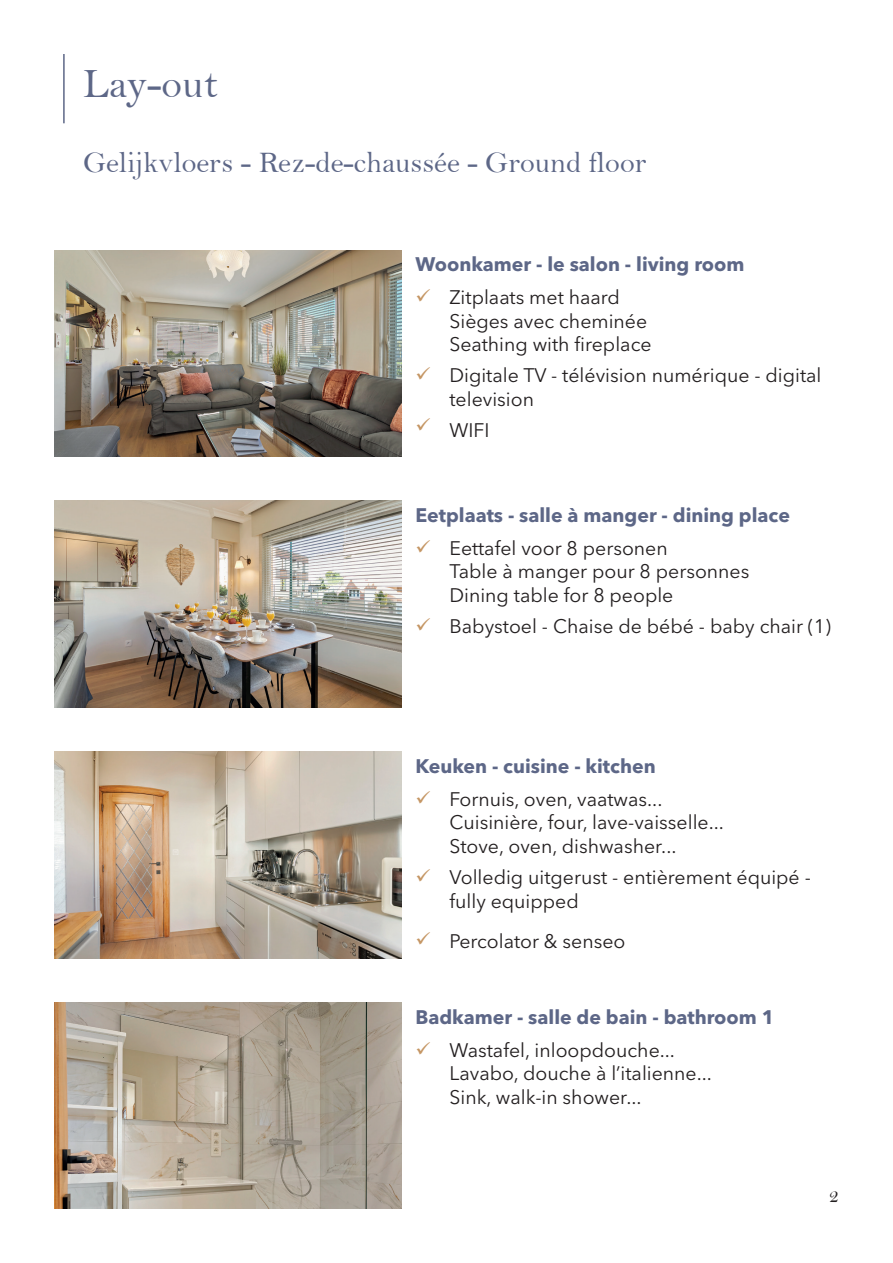
<style>
.page{position:relative;width:893px;height:1263px;background:#fff}
.page>*{position:absolute;margin:0;border:0;box-sizing:border-box;transform-origin:0 0}
.t1{font:42px "Bell";color:#5d6787}
.t2{font:30px "Bell";color:#5d6787}
.t3{font:19.5px/23.4px "Avenir Next LT Pro";color:#231f20}
.t4{font:700 19.5px "Avenir Next LT Pro";color:#5d6787}
.t5{font:19.5px "Bell";color:#231f20}
</style>
<div class="page">
<hr style="left:63px;top:54px;width:2px;height:69px;background:#5d6787">
<img style="left:54px;top:250px;width:348px;height:206px">
<img style="left:54px;top:501px;width:348px;height:206px">
<img style="left:54px;top:752px;width:348px;height:206px">
<img style="left:54px;top:1003px;width:348px;height:206px">
<h1 class="t1" style="left:83px;top:59px;width:136px">Lay-out</h1>
<h2 class="t2" style="left:83px;top:144px;width:565px">Gelijkvloers - Rez-de-chaussée - Ground floor</h2>
<p class="t4" style="left:415px;top:252px;width:330px">Woonkamer - le salon - living room</p>
<p class="t3" style="left:449px;top:286px;width:204px">Zitplaats met haard<br>Sièges avec cheminée<br>Seathing with fireplace</p>
<p class="t3" style="left:449px;top:364px;width:374px">Digitale TV - télévision numérique - digital television</p>
<p class="t3" style="left:449px;top:419px;width:42px">WIFI</p>
<p class="t4" style="left:415px;top:503px;width:376px">Eetplaats - salle à manger - dining place</p>
<p class="t3" style="left:449px;top:536px;width:301px">Eettafel voor 8 personen<br>Table à manger pour 8 personnes<br>Dining table for 8 people</p>
<p class="t3" style="left:449px;top:615px;width:383px">Babystoel - Chaise de bébé - baby chair (1)</p>
<p class="t4" style="left:415px;top:754px;width:242px">Keuken - cuisine - kitchen</p>
<p class="t3" style="left:449px;top:787px;width:276px">Fornuis, oven, vaatwas...<br>Cuisinière, four, lave-vaisselle...<br>Stove, oven, dishwasher...</p>
<p class="t3" style="left:449px;top:866px;width:363px">Volledig uitgerust - entièrement équipé - fully equipped</p>
<p class="t3" style="left:449px;top:929px;width:177px">Percolator &amp; senseo</p>
<p class="t4" style="left:415px;top:1005px;width:360px">Badkamer - salle de bain - bathroom 1</p>
<p class="t3" style="left:449px;top:1038px;width:264px">Wastafel, inloopdouche...<br>Lavabo, douche à l’italienne...<br>Sink, walk-in shower...</p>
<p class="t5" style="left:829px;top:1184px;width:11px">2</p>
</div>
